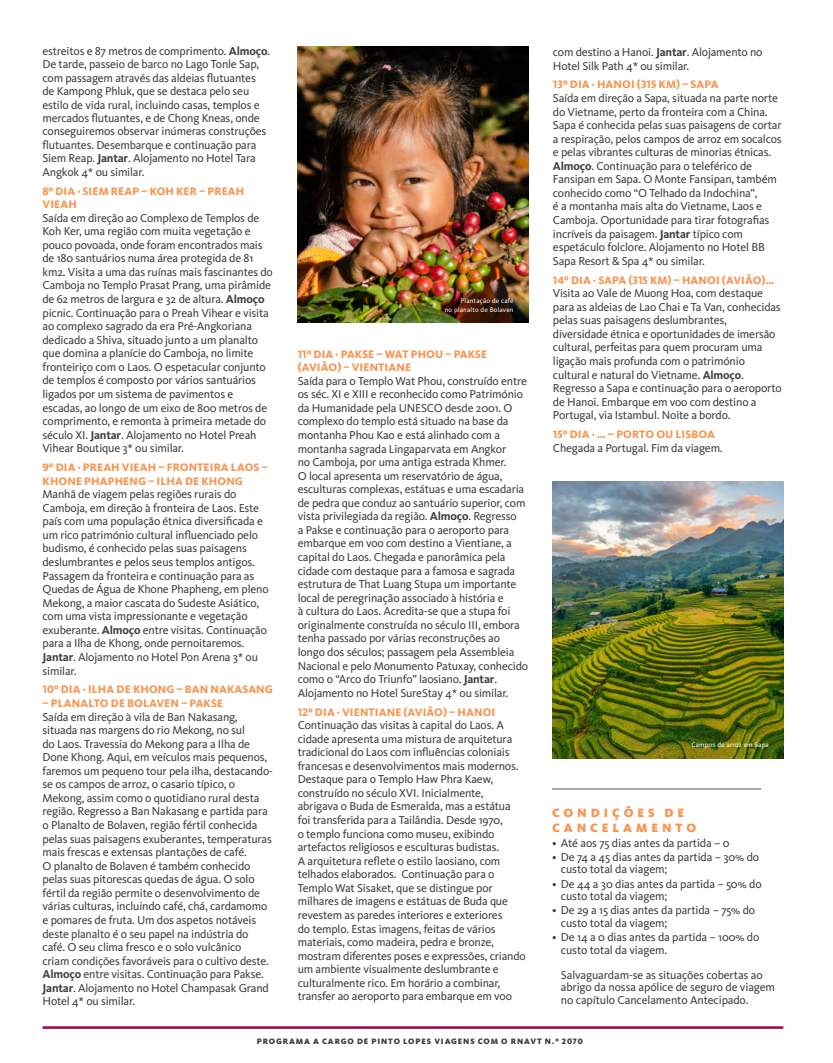
<style>
.page{position:relative;width:833px;height:1063px;background:#fff}
.page>*{position:absolute;margin:0;border:0;box-sizing:border-box;transform-origin:0 0}
.Bullets_Titulo{font:900 12.5px/15px "Kievit OT";letter-spacing:.31em;color:#f79551}
.Programa_Texto{font:11.88px/13.5px "Kievit OT";letter-spacing:-.015em;color:#3e3e3f}
.Programa_Dias{font:800 11.25px/13.6px "Kievit OT";letter-spacing:.01em;color:#f79551}
.t1{font:900 8.12px "Kievit OT";letter-spacing:.11em;color:#3e3e3f}
.Legenda{font:6.88px "Kievit OT";letter-spacing:.025em;color:#fff}
.s1{font-weight:700}
</style>
<div class="page">
<hr style="left:43px;top:1026px;width:740px;height:3px;background:#9e0153">
<hr style="left:552px;top:788px;width:209px;height:2px;background:#6b7a83">
<img style="left:298px;top:46px;width:230px;height:276px">
<img style="left:553px;top:482px;width:230px;height:276px">
<p class="Programa_Texto" style="left:43px;top:44px;width:229px">estreitos e 87 metros de comprimento. <span class="s1">Almoço</span>.<br>De tarde, passeio de barco no Lago Tonle Sap, com passagem através das aldeias flutuantes de Kampong Phluk, que se destaca pelo seu estilo de vida rural, incluindo casas, templos e mercados flutuantes, e de Chong Kneas, onde conseguiremos observar inúmeras construções flutuantes. Desembarque e continuação para Siem Reap. <span class="s1">Jantar</span>. Alojamento no Hotel Tara Angkok 4* ou similar.</p>
<p class="Programa_Dias" style="left:43px;top:184px;width:203px">8º DIA · SIEM REAP – KOH KER – PREAH<br>VIEAH</p>
<p class="Programa_Texto" style="left:43px;top:211px;width:232px">Saída em direção ao Complexo de Templos de Koh Ker, uma região com muita vegetação e pouco povoada, onde foram encontrados mais de 180 santuários numa área protegida de 81 km2. Visita a uma das ruínas mais fascinantes do Camboja no Templo Prasat Prang, uma pirâmide de 62 metros de largura e 32 de altura. <span class="s1">Almoço </span>picnic. Continuação para o Preah Vihear e visita ao complexo sagrado da era Pré-Angkoriana dedicado a Shiva, situado junto a um planalto que domina a planície do Camboja, no limite fronteiriço com o Laos. O espetacular conjunto de templos é composto por vários santuários ligados por um sistema de pavimentos e escadas, ao longo de um eixo de 800 metros de comprimento, e remonta à primeira metade do século XI. <span class="s1">Jantar</span>. Alojamento no Hotel Preah Vihear Boutique 3* ou similar.</p>
<p class="Programa_Dias" style="left:43px;top:460px;width:227px">9º DIA · PREAH VIEAH – FRONTEIRA LAOS –<br>KHONE PHAPHENG – ILHA DE KHONG</p>
<p class="Programa_Texto" style="left:43px;top:487px;width:228px">Manhã de viagem pelas regiões rurais do Camboja, em direção à fronteira de Laos. Este país com uma população étnica diversificada e um rico património cultural influenciado pelo budismo, é conhecido pelas suas paisagens deslumbrantes e pelos seus templos antigos.<br>Passagem da fronteira e continuação para as Quedas de Água de Khone Phapheng, em pleno Mekong, a maior cascata do Sudeste Asiático, com uma vista impressionante e vegetação exuberante. <span class="s1">Almoço</span> entre visitas. Continuação para a Ilha de Khong, onde pernoitaremos.<br><span class="s1">Jantar</span>. Alojamento no Hotel Pon Arena 3* ou similar.</p>
<p class="Programa_Dias" style="left:43px;top:683px;width:232px">10º DIA · ILHA DE KHONG – BAN NAKASANG</p>
<p class="Programa_Dias" style="left:43px;top:696px;width:182px">– PLANALTO DE BOLAVEN – PAKSE</p>
<p class="Programa_Texto" style="left:43px;top:710px;width:232px">Saída em direção à vila de Ban Nakasang, situada nas margens do rio Mekong, no sul<br>do Laos. Travessia do Mekong para a Ilha de Done Khong. Aqui, em veículos mais pequenos, faremos um pequeno tour pela ilha, destacando&shy;se os campos de arroz, o casario típico, o Mekong, assim como o quotidiano rural desta região. Regresso a Ban Nakasang e partida para o Planalto de Bolaven, região fértil conhecida pelas suas paisagens exuberantes, temperaturas mais frescas e extensas plantações de café.<br>O planalto de Bolaven é também conhecido pelas suas pitorescas quedas de água. O solo fértil da região permite o desenvolvimento de várias culturas, incluindo café, chá, cardamomo e pomares de fruta. Um dos aspetos notáveis deste planalto é o seu papel na indústria do café. O seu clima fresco e o solo vulcânico<br>criam condições favoráveis para o cultivo deste.<br><span class="s1">Almoço</span> entre visitas. Continuação para Pakse.<br><span class="s1">Jantar</span>. Alojamento no Hotel Champasak Grand Hotel 4* ou similar.</p>
<p class="Legenda" style="left:460px;top:296px;width:55px">Plantação de café</p>
<p class="Legenda" style="left:445px;top:305px;width:70px">no planalto de Bolaven</p>
<p class="Programa_Dias" style="left:298px;top:347px;width:191px">11º DIA · PAKSE – WAT PHOU – PAKSE (AVIÃO) – VIENTIANE</p>
<p class="Programa_Texto" style="left:298px;top:374px;width:232px">Saída para o Templo Wat Phou, construído entre os séc. XI e XIII e reconhecido como Património da Humanidade pela UNESCO desde 2001. O complexo do templo está situado na base da montanha Phou Kao e está alinhado com a montanha sagrada Lingaparvata em Angkor<br>no Camboja, por uma antiga estrada Khmer.<br>O local apresenta um reservatório de água, esculturas complexas, estátuas e uma escadaria de pedra que conduz ao santuário superior, com vista privilegiada da região. <span class="s1">Almoço</span>. Regresso<br>a Pakse e continuação para o aeroporto para embarque em voo com destino a Vientiane, a capital do Laos. Chegada e panorâmica pela cidade com destaque para a famosa e sagrada estrutura de That Luang Stupa um importante local de peregrinação associado à história e<br>à cultura do Laos. Acredita-se que a stupa foi originalmente construída no século III, embora tenha passado por várias reconstruções ao longo dos séculos; passagem pela Assembleia Nacional e pelo Monumento Patuxay, conhecido como o “Arco do Triunfo” laosiano. <span class="s1">Jantar</span>.<br>Alojamento no Hotel SureStay 4* ou similar.</p>
<p class="Programa_Dias" style="left:298px;top:705px;width:199px">12º DIA · VIENTIANE (AVIÃO) – HANOI</p>
<p class="Programa_Texto" style="left:298px;top:718px;width:230px">Continuação das visitas à capital do Laos. A cidade apresenta uma mistura de arquitetura tradicional do Laos com influências coloniais francesas e desenvolvimentos mais modernos.<br>Destaque para o Templo Haw Phra Kaew, construído no século XVI. Inicialmente, abrigava o Buda de Esmeralda, mas a estátua foi transferida para a Tailândia. Desde 1970,<br>o templo funciona como museu, exibindo artefactos religiosos e esculturas budistas.<br>A arquitetura reflete o estilo laosiano, com telhados elaborados. Continuação para o Templo Wat Sisaket, que se distingue por milhares de imagens e estátuas de Buda que revestem as paredes interiores e exteriores<br>do templo. Estas imagens, feitas de vários materiais, como madeira, pedra e bronze, mostram diferentes poses e expressões, criando um ambiente visualmente deslumbrante e culturalmente rico. Em horário a combinar, transfer ao aeroporto para embarque em voo</p>
<p class="Programa_Texto" style="left:553px;top:45px;width:211px">com destino a Hanoi. <span class="s1">Jantar</span>. Alojamento no<br>Hotel Silk Path 4* ou similar.</p>
<p class="Programa_Dias" style="left:553px;top:78px;width:167px">13º DIA · HANOI (315 KM) – SAPA</p>
<p class="Programa_Texto" style="left:553px;top:91px;width:230px">Saída em direção a Sapa, situada na parte norte do Vietname, perto da fronteira com a China.<br>Sapa é conhecida pelas suas paisagens de cortar a respiração, pelos campos de arroz em socalcos e pelas vibrantes culturas de minorias étnicas.<br><span class="s1">Almoço</span>. Continuação para o teleférico de Fansipan em Sapa. O Monte Fansipan, também conhecido como “O Telhado da Indochina”,<br>é a montanha mais alta do Vietname, Laos e Camboja. Oportunidade para tirar fotografias incríveis da paisagem. <span class="s1">Jantar</span> típico com espetáculo folclore. Alojamento no Hotel BB Sapa Resort &amp; Spa 4* ou similar.</p>
<p class="Programa_Dias" style="left:553px;top:273px;width:223px">14º DIA · SAPA (315 KM) – HANOI (AVIÃO)…</p>
<p class="Programa_Texto" style="left:553px;top:286px;width:230px">Visita ao Vale de Muong Hoa, com destaque para as aldeias de Lao Chai e Ta Van, conhecidas pelas suas paisagens deslumbrantes, diversidade étnica e oportunidades de imersão cultural, perfeitas para quem procuram uma ligação mais profunda com o património cultural e natural do Vietname. <span class="s1">Almoço</span>.<br>Regresso a Sapa e continuação para o aeroporto de Hanoi. Embarque em voo com destino a Portugal, via Istambul. Noite a bordo.</p>
<p class="Programa_Dias" style="left:553px;top:427px;width:163px">15º DIA · … – PORTO OU LISBOA</p>
<p class="Programa_Texto" style="left:553px;top:441px;width:171px">Chegada a Portugal. Fim da viagem.</p>
<p class="Legenda" style="left:691px;top:740px;width:79px">Campos de arroz em Sapa</p>
<p class="Bullets_Titulo" style="left:552px;top:806px;width:146px">CONDIÇÕES DE<br>CANCELAMENTO</p>
<p class="Programa_Texto" style="left:552px;top:836px;width:179px">• Até aos 75 dias antes da partida – 0</p>
<p class="Programa_Texto" style="left:561px;top:851px;width:200px;line-height:12.5px;text-indent:-9px">• De 74 a 45 dias antes da partida – 30% do custo total da viagem;</p>
<p class="Programa_Texto" style="left:561px;top:877px;width:202px;line-height:12.5px;text-indent:-9px">• De 44 a 30 dias antes da partida – 50% do custo total da viagem;</p>
<p class="Programa_Texto" style="left:561px;top:904px;width:196px;line-height:12.5px;text-indent:-9px">• De 29 a 15 dias antes da partida – 75% do custo total da viagem;</p>
<p class="Programa_Texto" style="left:561px;top:931px;width:200px;line-height:12.5px;text-indent:-9px">• De 14 a 0 dias antes da partida – 100% do custo total da viagem.</p>
<p class="Programa_Texto" style="left:561px;top:968px;width:216px;line-height:12.5px">Salvaguardam-se as situações cobertas ao abrigo da nossa apólice de seguro de viagem no capítulo Cancelamento Antecipado.</p>
<p class="t1" style="left:257px;top:1036px;width:328px">PROGRAMA A CARGO DE PINTO LOPES VIAGENS COM O RNAVT N.º 2070</p>
</div>
